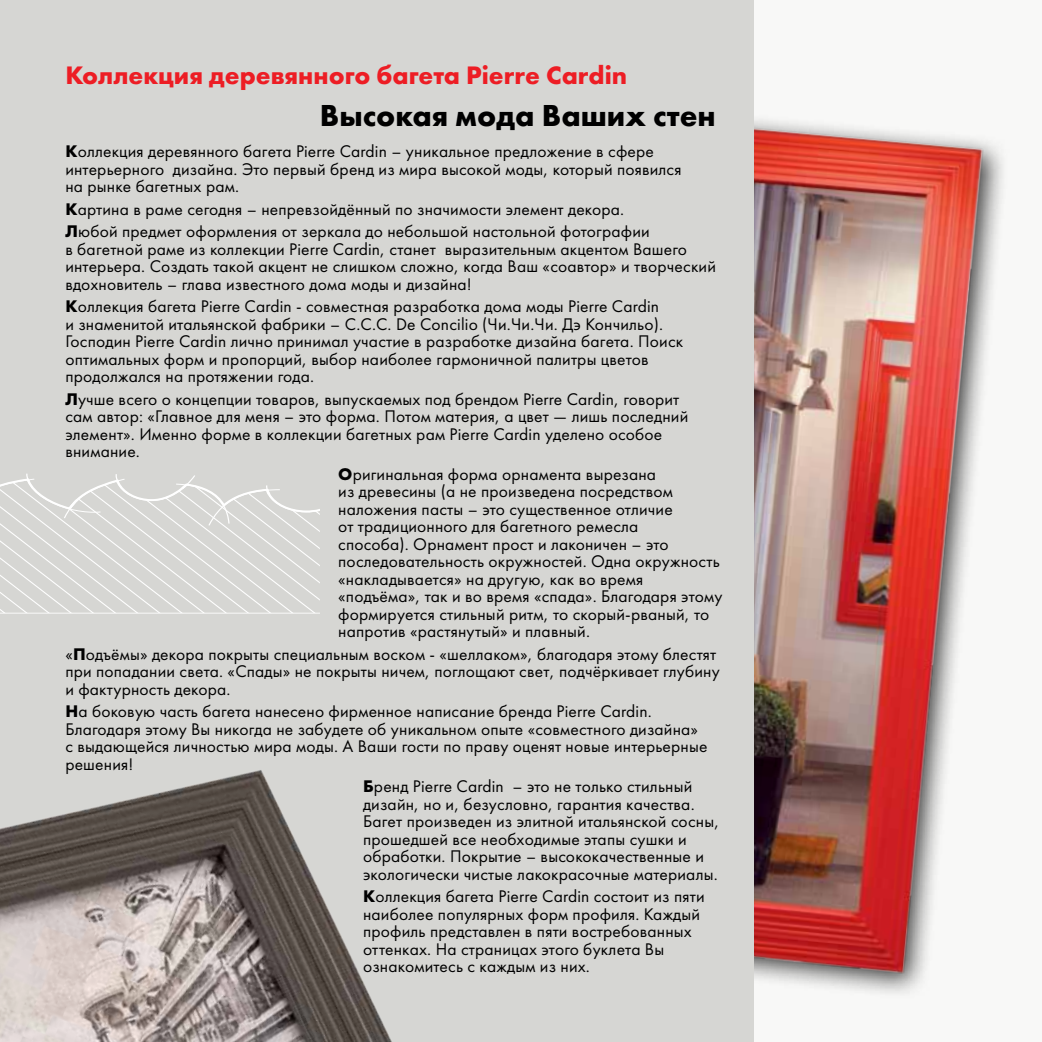
<style>
.page{position:relative;width:1042px;height:1042px;background:#fff}
.page>*{position:absolute;margin:0;border:0;box-sizing:border-box;transform-origin:0 0}
.t1{font:700 31.5px "Futura New";color:#000}
.t2{font:700 26.25px "Futura New";color:#ed1d24}
.t3{font:17.5px/17.5px "Futura New";letter-spacing:.01em;color:#000}
.s1{font-weight:700}
</style>
<div class="page">
<div style="left:0;top:0;width:762px;height:1042px;background:#d6d6d3"></div>
<img style="left:754px;top:7px;width:252px;height:1035px">
<svg style="left:0;top:473px;width:320px;height:141px"></svg>
<img style="left:0;top:770px;width:392px;height:272px">
<h2 class="t2" style="left:65px;top:58px;width:563px">Коллекция деревянного багета Pierre Cardin</h2>
<h1 class="t1" style="left:320px;top:95px;width:397px">Высокая мода Ваших стен</h1>
<p class="t3" style="left:65px;top:143px;width:618px"><span class="s1">К</span>оллекция деревянного багета Pierre Cardin – уникальное предложение в сфере интерьерного дизайна. Это первый бренд из мира высокой моды, который появился на рынке багетных рам.</p>
<p class="t3" style="left:65px;top:198px;width:586px;line-height:22.4px"><span class="s1">К</span>артина в раме сегодня – непревзойдённый по значимости элемент декора.<br><span class="s1">Л</span>юбой предмет оформления от зеркала до небольшой настольной фотографии</p>
<p class="t3" style="left:65px;top:240px;width:652px">в багетной раме из коллекции Pierre Cardin, станет выразительным акцентом Вашего интерьера. Создать такой акцент не слишком сложно, когда Ваш «соавтор» и творческий вдохновитель – глава известного дома моды и дизайна!</p>
<p class="t3" style="left:65px;top:298px;width:619px"><span class="s1">К</span>оллекция багета Pierre Cardin - совместная разработка дома моды Pierre Cardin<br>и знаменитой итальянской фабрики – C.C.C. De Concilio (Чи.Чи.Чи. Дэ Кончильо).<br>Господин Pierre Cardin лично принимал участие в разработке дизайна багета. Поиск оптимальных форм и пропорций, выбор наиболее гармоничной палитры цветов продолжался на протяжении года.</p>
<p class="t3" style="left:65px;top:390px;width:624px"><span class="s1">Л</span>учше всего о концепции товаров, выпускаемых под брендом Pierre Cardin, говорит сам автор: «Главное для меня – это форма. Потом материя, а цвет — лишь последний элемент». Именно форме в коллекции багетных рам Pierre Cardin уделено особое внимание.</p>
<p class="t3" style="left:338px;top:465px;width:386px"><span class="s1">О</span>ригинальная форма орнамента вырезана<br>из древесины (а не произведена посредством наложения пасты – это существенное отличие<br>от традиционного для багетного ремесла<br>способа). Орнамент прост и лаконичен – это последовательность окружностей. Одна окружность «накладывается» на другую, как во время «подъёма», так и во время «спада». Благодаря этому формируется стильный ритм, то скорый-рваный, то напротив «растянутый» и плавный.</p>
<p class="t3" style="left:65px;top:645px;width:656px">«<span class="s1">П</span>одъёмы» декора покрыты специальным воском - «шеллаком», благодаря этому блестят при попадании света. «Спады» не покрыты ничем, поглощают свет, подчёркивает глубину и фактурность декора.</p>
<p class="t3" style="left:65px;top:702px;width:644px"><span class="s1">Н</span>а боковую часть багета нанесено фирменное написание бренда Pierre Cardin.<br>Благодаря этому Вы никогда не забудете об уникальном опыте «совместного дизайна» с выдающейся личностью мира моды. А Ваши гости по праву оценят новые интерьерные решения!</p>
<p class="t3" style="left:363px;top:777px;width:358px"><span class="s1">Б</span>ренд Pierre Cardin – это не только стильный дизайн, но и, безусловно, гарантия качества.<br>Багет произведен из элитной итальянской сосны, прошедшей все необходимые этапы сушки и обработки. Покрытие – высококачественные и экологически чистые лакокрасочные материалы.</p>
<p class="t3" style="left:363px;top:887px;width:343px"><span class="s1">К</span>оллекция багета Pierre Cardin состоит из пяти наиболее популярных форм профиля. Каждый профиль представлен в пяти востребованных оттенках. На страницах этого буклета Вы ознакомитесь с каждым из них.</p>
</div>
